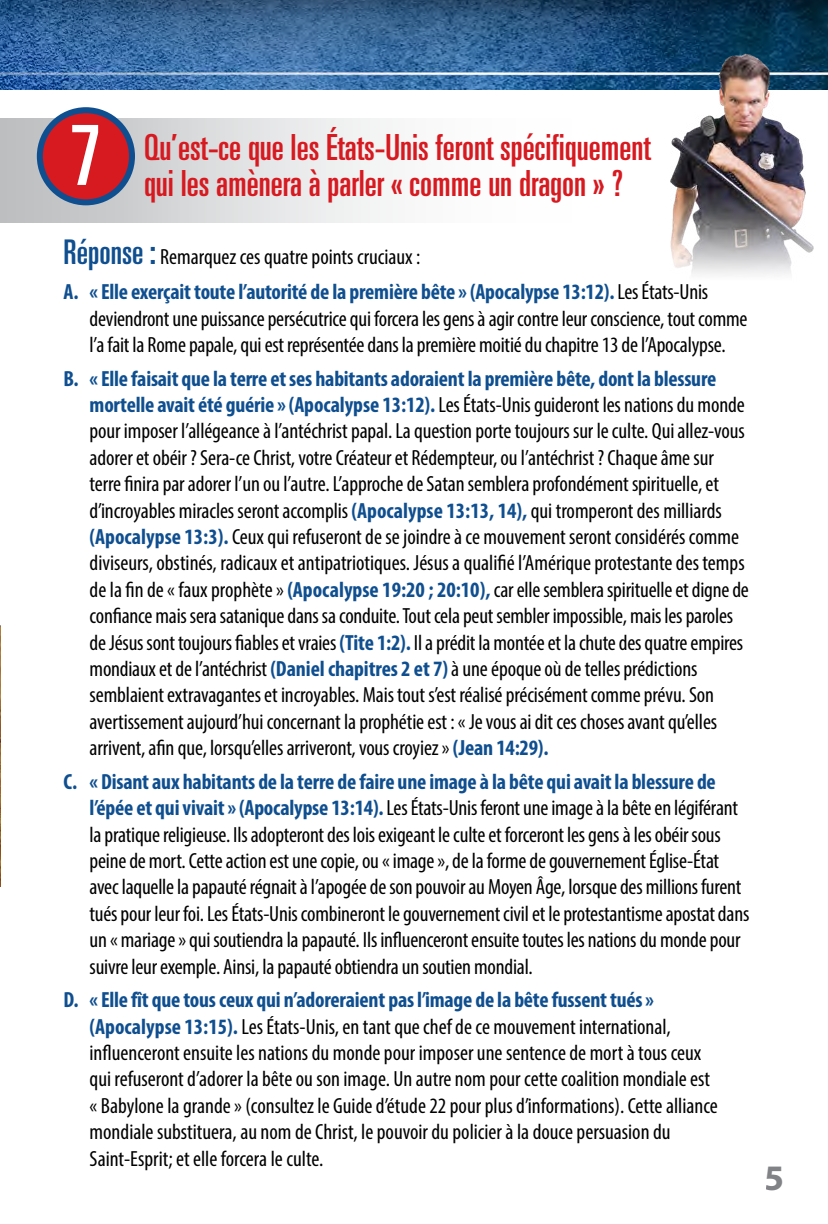
<style>
.page{position:relative;width:828px;height:1224px;background:#fff}
.page>*{position:absolute;margin:0;border:0;box-sizing:border-box;transform-origin:0 0}
.t1{font:ultra-condensed 83px "Univers";color:#fff}
.t2{font:ultra-condensed 36px "Univers";color:#d71920}
.t3{font:700 36px "Myriad Pro";color:#808285}
.t4{font:condensed 22px/26.4px "Myriad Pro";letter-spacing:-.01em;color:#000}
.t5{font:700 condensed 22px/35.4px "Myriad Pro";letter-spacing:-.01em;color:#0f4f90}
.s1{font-family:"Univers";font-weight:400;font-stretch:ultra-condensed;font-size:34px}
.s2{font-weight:400;color:#000}
.s3{font-weight:700;color:#0f4f90}
</style>
<div class="page">
<img style="left:0;top:625px;width:1px;height:262px">
<img style="left:0;top:0;width:828px;height:90px">
<div style="left:0;top:118px;width:572px;height:104px;background:linear-gradient(to right,#b5babf,#fff)"></div>
<div style="left:40px;top:110px;width:92px;height:92px;background:#d71920;border-radius:50%"></div>
<div style="left:37px;top:107px;width:98px;height:98px;border:6px solid #0f4f90;border-radius:50%"></div>
<img style="left:646px;top:18px;width:182px;height:257px">
<h1 class="t1" style="left:70px;top:108px;width:32px">7</h1>
<h2 class="t2" style="left:144px;top:127px;width:508px">Qu’est-ce que les États-Unis feront spécifiquement</h2>
<h2 class="t2" style="left:144px;top:163px;width:481px">qui les amènera à parler « comme un dragon » ?</h2>
<p class="t5" style="left:64px;top:238px;width:646px"><span class="s1">Réponse :</span> <span class="s2">Remarquez ces quatre points cruciaux :<br></span>A. « Elle exerçait toute l’autorité de la première bête » (Apocalypse 13:12). <span class="s2">Les États-Unis</span></p>
<p class="t4" style="left:90px;top:305px;width:659px">deviendront une puissance persécutrice qui forcera les gens à agir contre leur conscience, tout comme l’a fait la Rome papale, qui est représentée dans la première moitié du chapitre 13 de l’Apocalypse.</p>
<p class="t4" style="left:90px;top:365px;width:661px;text-indent:-26px"><span class="s3">B. « Elle faisait que la terre et ses habitants adoraient la première bête, dont la blessure mortelle avait été guérie » (Apocalypse 13:12).</span> Les États-Unis guideront les nations du monde pour imposer l’allégeance à l’antéchrist papal. La question porte toujours sur le culte. Qui allez-vous adorer et obéir ? Sera-ce Christ, votre Créateur et Rédempteur, ou l’antéchrist ? Chaque âme sur terre finira par adorer l’un ou l’autre. L’approche de Satan semblera profondément spirituelle, et d’incroyables miracles seront accomplis <span class="s3">(Apocalypse 13:13, 14),</span> qui tromperont des milliards <span class="s3">(Apocalypse 13:3).</span> Ceux qui refuseront de se joindre à ce mouvement seront considérés comme diviseurs, obstinés, radicaux et antipatriotiques. Jésus a qualifié l’Amérique protestante des temps de la fin de « faux prophète » <span class="s3">(Apocalypse 19:20 ; 20:10),</span> car elle semblera spirituelle et digne de confiance mais sera satanique dans sa conduite. Tout cela peut sembler impossible, mais les paroles de Jésus sont toujours fiables et vraies <span class="s3">(Tite 1:2).</span> Il a prédit la montée et la chute des quatre empires mondiaux et de l’antéchrist <span class="s3">(Daniel chapitres 2 et 7)</span> à une époque où de telles prédictions semblaient extravagantes et incroyables. Mais tout s’est réalisé précisément comme prévu. Son avertissement aujourd’hui concernant la prophétie est : « Je vous ai dit ces choses avant qu’elles arrivent, afin que, lorsqu’elles arriveront, vous croyiez » <span class="s3">(Jean 14:29).</span></p>
<p class="t4" style="left:90px;top:768px;width:661px;text-indent:-26px"><span class="s3">C. « Disant aux habitants de la terre de faire une image à la bête qui avait la blessure de l’épée et qui vivait » (Apocalypse 13:14).</span> Les États-Unis feront une image à la bête en légiférant la pratique religieuse. Ils adopteront des lois exigeant le culte et forceront les gens à les obéir sous peine de mort. Cette action est une copie, ou « image », de la forme de gouvernement Église-État avec laquelle la papauté régnait à l’apogée de son pouvoir au Moyen Âge, lorsque des millions furent tués pour leur foi. Les États-Unis combineront le gouvernement civil et le protestantisme apostat dans un « mariage » qui soutiendra la papauté. Ils influenceront ensuite toutes les nations du monde pour suivre leur exemple. Ainsi, la papauté obtiendra un soutien mondial.</p>
<p class="t4" style="left:90px;top:986px;width:630px;text-indent:-26px"><span class="s3">D. « Elle fît que tous ceux qui n’adoreraient pas l’image de la bête fussent tués » (Apocalypse 13:15).</span> Les États-Unis, en tant que chef de ce mouvement international, influenceront ensuite les nations du monde pour imposer une sentence de mort à tous ceux qui refuseront d’adorer la bête ou son image. Un autre nom pour cette coalition mondiale est « Babylone la grande » (consultez le Guide d’étude 22 pour plus d’informations). Cette alliance mondiale substituera, au nom de Christ, le pouvoir du policier à la douce persuasion du Saint-Esprit; et elle forcera le culte.</p>
<h2 class="t3" style="left:765px;top:1155px;width:21px">5</h2>
</div>
